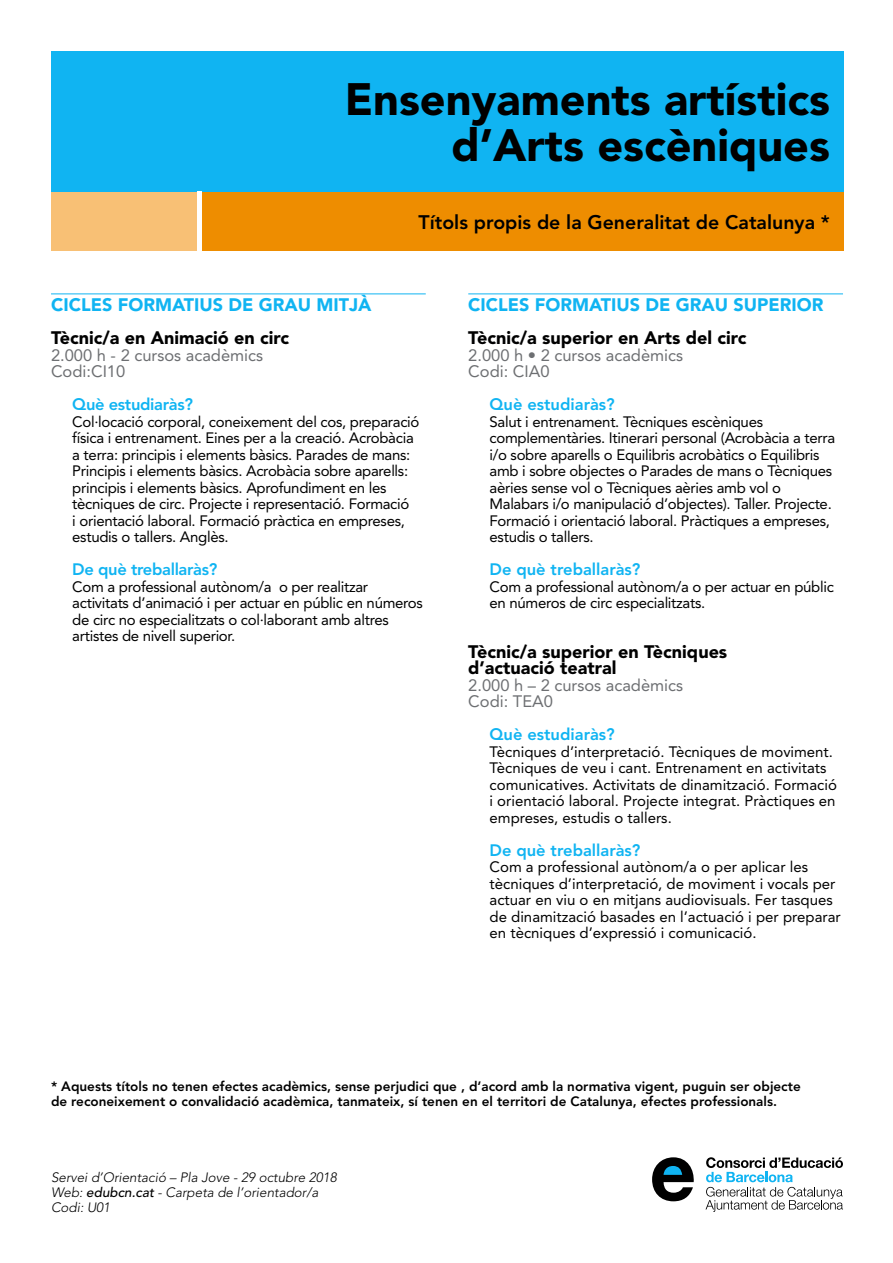
<style>
.page{position:relative;width:893px;height:1263px;background:#fff}
.page>*{position:absolute;margin:0;border:0;box-sizing:border-box;transform-origin:0 0}
.t1{font:900 45px/46.5px "Avenir LT Std";color:#000;text-align:right}
.t2{font:800 19.5px "Avenir LT Std";color:#000}
.curs{font:900 18px/16.5px "Avenir LT Std";color:#000}
.cicles{font:900 18px "Avenir LT Std";color:#10b4f2}
.Codi{font:16.5px "Avenir LT Std";color:#6d6f72}
.pregunta{font:800 16.5px "Avenir LT Std";color:#10b4f2}
.pregunta-2{font:800 16.5px "Avenir LT Std";letter-spacing:-.02em;color:#10b4f2}
.text{font:15px/16.5px "Avenir LT Std";letter-spacing:-.02em;color:#000}
.text-2{font:15px/16.5px "Avenir LT Std";color:#000}
.aclaració{font:800 13.5px/15px "Avenir LT Std";color:#000}
.t3{font:italic 300 13.5px "Avenir LT Std";color:#000}
.s1{font-weight:500}
</style>
<div class="page">
<div style="left:202px;top:191px;width:641px;height:60px;background:#ee8d00"></div>
<div style="left:51px;top:191px;width:149px;height:60px;background:#f8c075"></div>
<div style="left:51px;top:51px;width:792px;height:140px;background:#10b4f2"></div>
<hr style="left:198px;top:191px;width:4px;height:60px;background:#fff">
<hr style="left:51px;top:293px;width:375px;height:1px;background:#10b4f2">
<hr style="left:468px;top:293px;width:375px;height:1px;background:#10b4f2">
<svg style="left:652px;top:1157px;width:42px;height:44px"></svg>
<svg style="left:705px;top:1157px;width:138px;height:55px"></svg>
<p class="t1" style="left:345px;top:76px;width:487px">Ensenyaments artístics d’Arts escèniques</p>
<p class="t2" style="left:419px;top:210px;width:413px">Títols propis de la Generalitat de Catalunya *</p>
<p class="cicles" style="left:51px;top:294px;width:322px">CICLES FORMATIUS DE GRAU MITJÀ</p>
<p class="curs" style="left:51px;top:330px;width:240px">Tècnic/a en Animació en circ</p>
<p class="Codi" style="left:51px;top:345px;width:214px">2.000 h - 2 cursos acadèmics</p>
<p class="Codi" style="left:51px;top:362px;width:76px">Codi:CI10</p>
<p class="pregunta-2" style="left:72px;top:395px;width:122px">Què estudiaràs?</p>
<p class="text" style="left:72px;top:413px;width:349px">Col·locació corporal, coneixement del cos, preparació física i entrenament. Eines per a la creació. Acrobàcia a terra: principis i elements bàsics. Parades de mans:<br>Principis i elements bàsics. Acrobàcia sobre aparells: principis i elements bàsics. Aprofundiment en les tècniques de circ. Projecte i representació. Formació<br>i orientació laboral. Formació pràctica en empreses, estudis o tallers. Anglès.</p>
<p class="pregunta-2" style="left:72px;top:560px;width:147px">De què treballaràs?</p>
<p class="text" style="left:72px;top:578px;width:352px">Com a professional autònom/a o per realitzar activitats d’animació i per actuar en públic en números de circ no especialitzats o col·laborant amb altres artistes de nivell superior.</p>
<p class="cicles" style="left:468px;top:294px;width:357px">CICLES FORMATIUS DE GRAU SUPERIOR</p>
<p class="curs" style="left:468px;top:330px;width:280px">Tècnic/a superior en Arts del circ</p>
<p class="Codi" style="left:468px;top:345px;width:216px">2.000 h • 2 cursos acadèmics</p>
<p class="Codi" style="left:468px;top:362px;width:83px">Codi: CIA0</p>
<p class="pregunta" style="left:490px;top:395px;width:127px">Què estudiaràs?</p>
<p class="text" style="left:490px;top:413px;width:347px">Salut i entrenament. Tècniques escèniques complementàries. Itinerari personal (Acrobàcia a terra i/o sobre aparells o Equilibris acrobàtics o Equilibris amb i sobre objectes o Parades de mans o Tècniques aèries sense vol o Tècniques aèries amb vol o Malabars i/o manipulació d’objectes). Taller. Projecte.<br>Formació i orientació laboral. Pràctiques a empreses, estudis o tallers.</p>
<p class="pregunta" style="left:490px;top:560px;width:152px">De què treballaràs?</p>
<p class="text" style="left:490px;top:578px;width:346px">Com a professional autònom/a o per actuar en públic en números de circ especialitzats.</p>
<p class="curs" style="left:468px;top:643px;width:261px">Tècnic/a superior en Tècniques d’actuació teatral</p>
<p class="Codi" style="left:468px;top:675px;width:216px">2.000 h – 2 cursos acadèmics</p>
<p class="Codi" style="left:468px;top:692px;width:86px">Codi: TEA0</p>
<p class="pregunta" style="left:490px;top:725px;width:127px">Què estudiaràs?</p>
<p class="text-2" style="left:490px;top:743px;width:349px">Tècniques d’interpretació. Tècniques de moviment.<br>Tècniques de veu i cant. Entrenament en activitats comunicatives. Activitats de dinamització. Formació i orientació laboral. Projecte integrat. Pràctiques en empreses, estudis o tallers.</p>
<p class="pregunta" style="left:490px;top:840px;width:152px">De què treballaràs?</p>
<p class="text-2" style="left:490px;top:859px;width:353px">Com a professional autònom/a o per aplicar les tècniques d’interpretació, de moviment i vocals per actuar en viu o en mitjans audiovisuals. Fer tasques de dinamització basades en l’actuació i per preparar en tècniques d’expressió i comunicació.</p>
<p class="aclaració" style="left:51px;top:1079px;width:751px">* Aquests títols no tenen efectes acadèmics, sense perjudici que , d’acord amb la normativa vigent, puguin ser objecte de reconeixement o convalidació acadèmica, tanmateix, sí tenen en el territori de Catalunya, efectes professionals.</p>
<p class="t3" style="left:51px;top:1169px;width:287px">Servei d’Orientació – Pla Jove - 29 octubre 2018</p>
<p class="t3" style="left:51px;top:1184px;width:269px">Web: <span class="s1">edubcn.cat</span> - Carpeta de l’orientador/a</p>
<p class="t3" style="left:51px;top:1199px;width:61px">Codi: U01</p>
</div>
